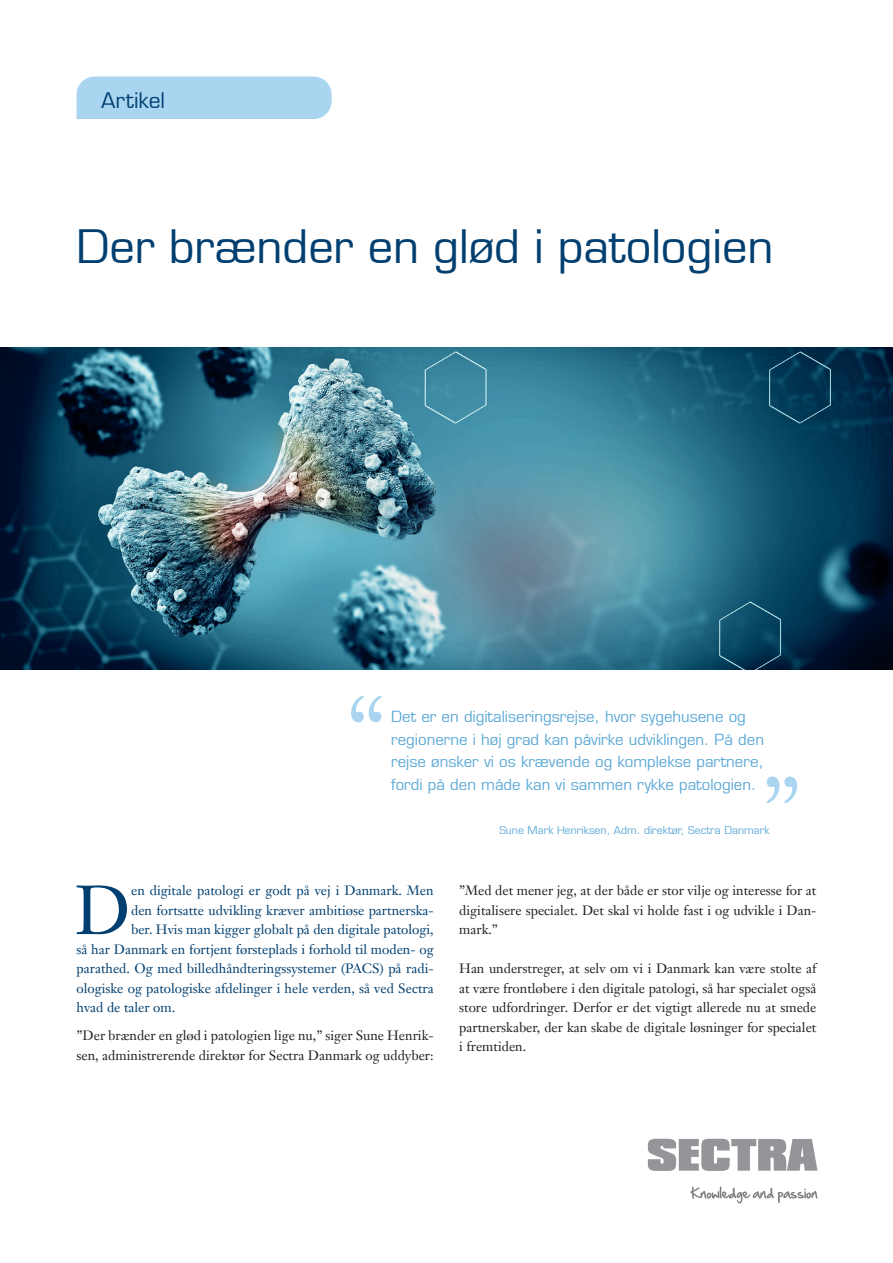
<style>
.page{position:relative;width:893px;height:1263px;background:#fff}
.page>*{position:absolute;margin:0;border:0;box-sizing:border-box;transform-origin:0 0}
.t1{font:90px "Janson Text";color:#aad5f1}
.Body_of_copy{font:68.25px "Janson Text";color:#003f70}
.Heading_1{font:45px "Eurostile";color:#003f70}
.Paper_Type{font:21px "Eurostile";letter-spacing:.005em;color:#003f70}
.t2{font:15px/22.5px "Eurostile";color:#5da9d7}
.t3{font:13.5px/19.5px "Janson Text";color:#231f20;text-align:justify}
.Body_of_copy-2{font:13.5px "Janson Text";color:#003f70}
.t4{font:10.5px "Eurostile";color:#5da9d7}
</style>
<div class="page">
<svg style="left:648px;top:1139px;width:169px;height:32px"></svg>
<svg style="left:690px;top:1186px;width:127px;height:17px"></svg>
<div style="left:77px;top:77px;width:255px;height:42px;background:#aad5f1"></div>
<img style="left:0;top:348px;width:893px;height:322px">
<p class="Paper_Type" style="left:101px;top:88px;width:65px">Artikel</p>
<p class="Heading_1" style="left:77px;top:219px;width:699px">Der brænder en glød i patologien</p>
<p class="t1" style="left:347px;top:672px;width:41px">“</p>
<p class="t2" style="left:391px;top:706px;width:374px">Det er en digitaliseringsrejse, hvor sygehusene og regionerne i høj grad kan påvirke udviklingen. På den rejse ønsker vi os krævende og komplekse partnere, fordi på den måde kan vi sammen rykke patologien.</p>
<p class="t4" style="left:499px;top:823px;width:272px">Sune Mark Henriksen, Adm. direktør, Sectra Danmark</p>
<p class="t1" style="left:761px;top:753px;width:41px">”</p>
<p class="Body_of_copy" style="left:74px;top:867px;width:58px">D</p>
<p class="Body_of_copy-2" style="left:131px;top:882px;width:304px">en digitale patologi er godt på vej i Danmark. Men</p>
<p class="Body_of_copy-2" style="left:131px;top:901px;width:304px">den fortsatte udvikling kræver ambitiøse partnerska-</p>
<p class="Body_of_copy-2" style="left:131px;top:921px;width:304px">ber. Hvis man kigger globalt på den digitale patologi,</p>
<p class="Body_of_copy-2" style="left:77px;top:940px;width:359px">så har Danmark en fortjent førsteplads i forhold til moden- og</p>
<p class="Body_of_copy-2" style="left:77px;top:960px;width:359px">parathed. Og med billedhåndteringssystemer (PACS) på radi-</p>
<p class="Body_of_copy-2" style="left:77px;top:979px;width:359px">ologiske og patologiske afdelinger i hele verden, så ved Sectra</p>
<p class="Body_of_copy-2" style="left:77px;top:999px;width:100px">hvad de taler om.</p>
<p class="t3" style="left:77px;top:1025px;width:359px">”Der brænder en glød i patologien lige nu,” siger Sune Henrik&shy;sen, administrerende direktør for Sectra Danmark og uddyber:</p>
<p class="t3" style="left:459px;top:880px;width:359px">”Med det mener jeg, at der både er stor vilje og interesse for at digitalisere specialet. Det skal vi holde fast i og udvikle i Dan&shy;mark.”</p>
<p class="t3" style="left:459px;top:958px;width:359px">Han understreger, at selv om vi i Danmark kan være stolte af at være frontløbere i den digitale patologi, så har specialet også store udfordringer. Derfor er det vigtigt allerede nu at smede partnerskaber, der kan skabe de digitale løsninger for specialet i fremtiden.</p>
</div>
